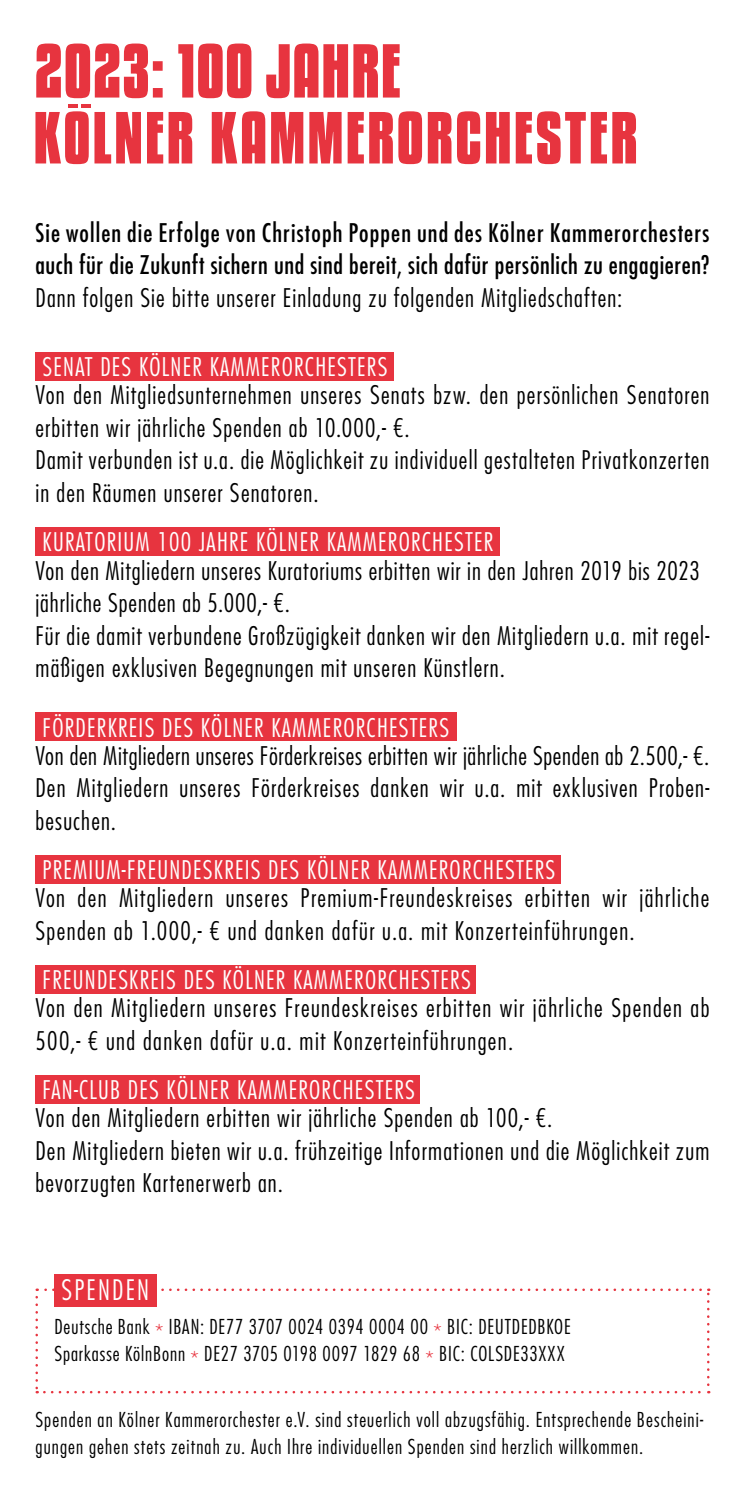
<style>
.page{position:relative;width:745px;height:1489px;background:#fff}
.page>*{position:absolute;margin:0;border:0;box-sizing:border-box;transform-origin:0 0}
.t1{font:700 67.5px "Kenyan Coffee Rg";color:#e7343f}
.t2{font:300 condensed 27.5px "Futura Std";letter-spacing:.08em;color:#fff}
.t3{font:300 condensed 25px/32.5px "Futura Std";letter-spacing:.045em;color:#000}
.t4{font:300 condensed 25px "Futura Std";letter-spacing:.05em;color:#fff}
.t5{font:condensed 25px/32.5px "Futura Std";letter-spacing:.035em;color:#000}
.t6{font:300 condensed 20px/27.5px "Futura Std";letter-spacing:.055em;color:#000}
.s1{color:#e7343f}
</style>
<div class="page">
<hr style="left:744px;top:1401px;width:1px;height:87px;background:#e7343f">
<div style="left:35px;top:352px;width:358px;height:29px;background:#e7343f"></div>
<div style="left:35px;top:527px;width:465px;height:29px;background:#e7343f"></div>
<div style="left:35px;top:712px;width:421px;height:29px;background:#e7343f"></div>
<div style="left:35px;top:855px;width:526px;height:28px;background:#e7343f"></div>
<div style="left:35px;top:965px;width:441px;height:28px;background:#e7343f"></div>
<div style="left:35px;top:1075px;width:385px;height:28px;background:#e7343f"></div>
<svg style="left:35px;top:104px;width:600px;height:60px"></svg>
<svg style="left:35px;top:1296px;width:3px;height:97px"></svg>
<svg style="left:44px;top:1391px;width:664px;height:2px"></svg>
<svg style="left:707px;top:1288px;width:2px;height:96px"></svg>
<svg style="left:37px;top:1288px;width:663px;height:2px"></svg>
<div style="left:54px;top:1273px;width:103px;height:32px;background:#e7343f"></div>
<h1 class="t1" style="left:34px;top:30px;width:368px">2023: 100 JAHRE</h1>
<p class="t5" style="left:35px;top:216px;width:675px">Sie wollen die Erfolge von Christoph Poppen und des Kölner Kammerorchesters auch für die Zukunft sichern und sind bereit, sich dafür persönlich zu engagieren?</p>
<p class="t3" style="left:35px;top:281px;width:588px">Dann folgen Sie bitte unserer Einladung zu folgenden Mitgliedschaften:</p>
<p class="t4" style="left:43px;top:352px;width:346px">SENAT DES KÖLNER KAMMERORCHESTERS</p>
<p class="t3" style="left:35px;top:379px;width:675px">Von den Mitgliedsunternehmen unseres Senats bzw. den persönlichen Senatoren erbitten wir jährliche Spenden ab 10.000,- €.<br>Damit verbunden ist u.a. die Möglichkeit zu individuell gestalteten Privatkonzerten in den Räumen unserer Senatoren.</p>
<p class="t4" style="left:43px;top:527px;width:452px">KURATORIUM 100 JAHRE KÖLNER KAMMERORCHESTER</p>
<p class="t3" style="left:35px;top:554px;width:675px">Von den Mitgliedern unseres Kuratoriums erbitten wir in den Jahren 2019 bis 2023 jährliche Spenden ab 5.000,- €.<br>Für die damit verbundene Großzügigkeit danken wir den Mitgliedern u.a. mit regel&shy;mäßigen exklusiven Begegnungen mit unseren Künstlern.</p>
<p class="t4" style="left:43px;top:712px;width:408px">FÖRDERKREIS DES KÖLNER KAMMERORCHESTERS</p>
<p class="t3" style="left:35px;top:739px;width:675px;text-align:justify">Von den Mitgliedern unseres Förderkreises erbitten wir jährliche Spenden ab 2.500,- €.<br>Den Mitgliedern unseres Förderkreises danken wir u.a. mit exklusiven Proben&shy;besuchen.</p>
<p class="t4" style="left:43px;top:855px;width:514px">PREMIUM-FREUNDESKREIS DES KÖLNER KAMMERORCHESTERS</p>
<p class="t3" style="left:35px;top:881px;width:675px">Von den Mitgliedern unseres Premium-Freundeskreises erbitten wir jährliche<br>Spenden ab 1.000,- € und danken dafür u.a. mit Konzerteinführungen.</p>
<p class="t4" style="left:43px;top:965px;width:429px">FREUNDESKREIS DES KÖLNER KAMMERORCHESTERS</p>
<p class="t3" style="left:35px;top:991px;width:675px">Von den Mitgliedern unseres Freundeskreises erbitten wir jährliche Spenden ab<br>500,- € und danken dafür u.a. mit Konzerteinführungen.</p>
<p class="t4" style="left:43px;top:1075px;width:373px">FAN-CLUB DES KÖLNER KAMMERORCHESTERS</p>
<p class="t3" style="left:35px;top:1101px;width:675px">Von den Mitgliedern erbitten wir jährliche Spenden ab 100,- €.<br>Den Mitgliedern bieten wir u.a. frühzeitige Informationen und die Möglichkeit zum bevorzugten Kartenerwerb an.</p>
<p class="t2" style="left:61px;top:1273px;width:89px">SPENDEN</p>
<p class="t6" style="left:54px;top:1312px;width:517px">Deutsche Bank <span class="s1">*</span> IBAN: DE77 3707 0024 0394 0004 00 <span class="s1">*</span> BIC: DEUTDEDBKOE<br>Sparkasse KölnBonn <span class="s1">*</span> DE27 3705 0198 0097 1829 68 <span class="s1">*</span> BIC: COLSDE33XXX</p>
<p class="t6" style="left:35px;top:1405px;width:669px">Spenden an Kölner Kammerorchester e.V. sind steuerlich voll abzugsfähig. Entsprechende Bescheini&shy;gungen gehen stets zeitnah zu. Auch Ihre individuellen Spenden sind herzlich willkommen.</p>
</div>
